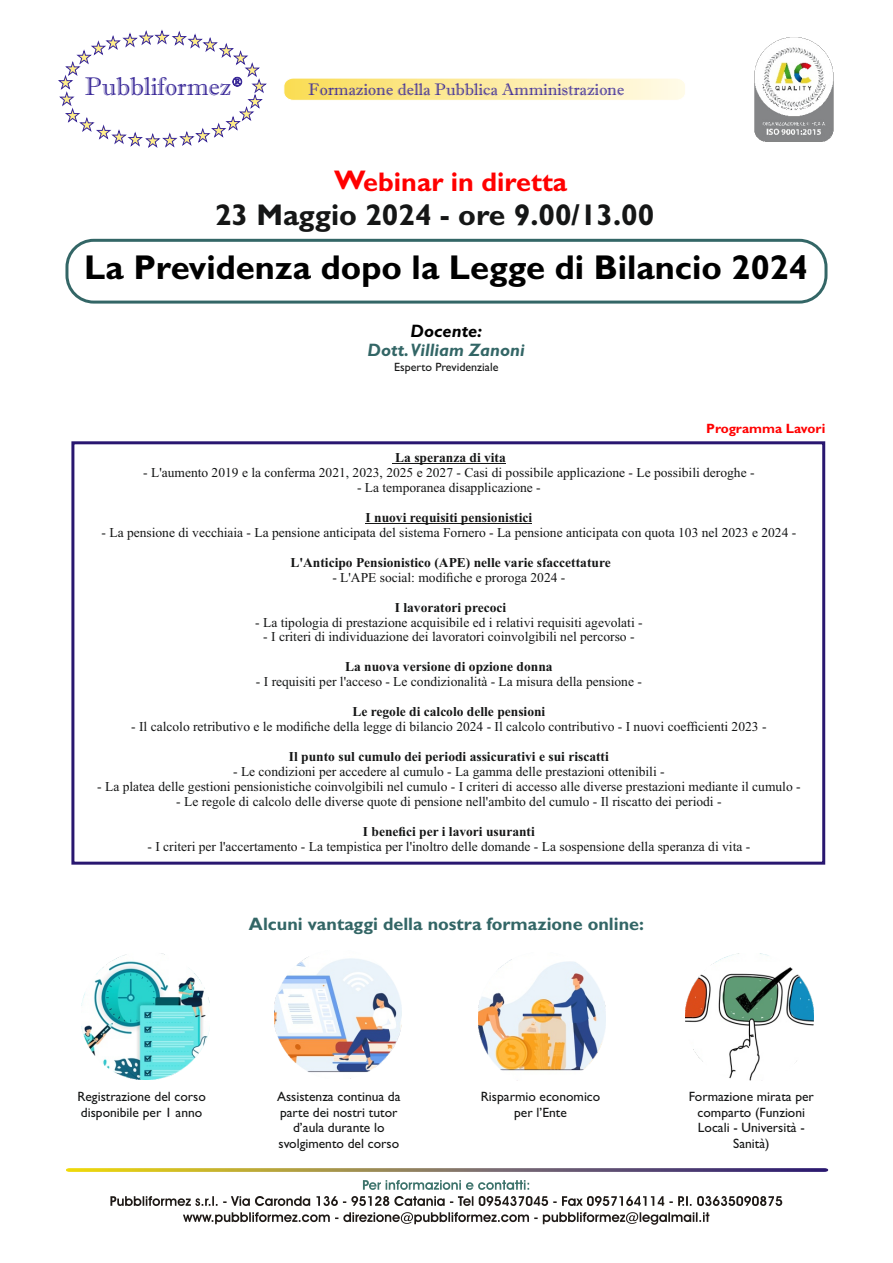
<style>
.page{position:relative;width:893px;height:1263px;background:#fff}
.page>*{position:absolute;margin:0;border:0;box-sizing:border-box;transform-origin:0 0}
.t1{font:700 34.5px "Gill Sans";color:#000}
.t2{font:700 30px "Gill Sans";color:#151616}
.t3{font:700 27px "Gill Sans";color:#f00}
.t4{font:25.5px "Imprint MT Shadow";color:#3c2b99}
.t5{font:700 18px "Gill Sans";color:#366}
.t6{font:italic 700 18px "Gill Sans";color:#366}
.t7{font:italic 700 18px "Gill Sans";color:#000}
.t8{font:16.65px "Imprint MT Shadow";color:#3c2b99}
.t9{font:13.5px "Times New Roman";color:#151616}
.t10{font:700 13.5px "Times New Roman";color:#151616}
.t11{font:13.5px/15.6px "Gill Sans";color:#151616;text-align:center}
.t12{font:700 13.5px "Gill Sans";color:#f00}
.t13{font:12px "Gill Sans";color:#151616}
</style>
<div class="page">
<svg style="left:66px;top:1168px;width:762px;height:4px;background:#91815f"></svg>
<svg style="left:363px;top:1180px;width:166px;height:10px"></svg>
<svg style="left:110px;top:1196px;width:672px;height:10px"></svg>
<svg style="left:183px;top:1212px;width:526px;height:13px"></svg>
<div style="left:71px;top:441px;width:754px;height:424px;border:3px solid #291770"></div>
<svg style="left:284px;top:78px;width:401px;height:23px;background:#fdeda7"></svg>
<svg style="left:58px;top:30px;width:208px;height:117px"></svg>
<img style="left:755px;top:37px;width:79px;height:105px">
<div style="left:65px;top:239px;width:762px;height:65px;border:3px solid #366;border-radius:27px"></div>
<img style="left:81px;top:953px;width:128px;height:127px">
<img style="left:478px;top:959px;width:128px;height:112px">
<img style="left:274px;top:956px;width:128px;height:117px">
<img style="left:686px;top:953px;width:127px;height:128px">
<hr style="left:395px;top:463px;width:111px;height:1px;background:#151616">
<hr style="left:366px;top:523px;width:166px;height:1px;background:#151616">
<h3 class="t4" style="left:85px;top:77px;width:148px">Pubbliformez</h3>
<p class="t8" style="left:308px;top:83px;width:318px">Formazione della Pubblica Amministrazione</p>
<h3 class="t3" style="left:334px;top:173px;width:235px">Webinar in diretta</h3>
<h2 class="t2" style="left:215px;top:205px;width:441px">23 Maggio 2024 - ore 9.00/13.00</h2>
<h1 class="t1" style="left:84px;top:255px;width:725px">La Previdenza dopo la Legge di Bilancio 2024</h1>
<h3 class="t7" style="left:411px;top:324px;width:73px">Docente:</h3>
<h3 class="t6" style="left:368px;top:343px;width:159px">Dott.Villiam Zanoni</h3>
<p class="t13" style="left:394px;top:363px;width:106px">Esperto Previdenziale</p>
<p class="t10" style="left:395px;top:453px;width:112px">La speranza di vita</p>
<p class="t12" style="left:706px;top:424px;width:121px">Programma Lavori</p>
<p class="t9" style="left:143px;top:468px;width:613px">- L'aumento 2019 e la conferma 2021, 2023, 2025 e 2027 - Casi di possibile applicazione - Le possibili deroghe -</p>
<p class="t9" style="left:357px;top:483px;width:185px">- La temporanea disapplicazione -</p>
<p class="t10" style="left:366px;top:513px;width:168px">I nuovi requisiti pensionistici</p>
<p class="t9" style="left:102px;top:527px;width:696px">- La pensione di vecchiaia - La pensione anticipata del sistema Fornero - La pensione anticipata con quota 103 nel 2023 e 2024 -</p>
<p class="t10" style="left:290px;top:558px;width:322px">L'Anticipo Pensionistico (APE) nelle varie sfaccettature</p>
<p class="t9" style="left:332px;top:572px;width:235px">- L'APE social: modifiche e proroga 2024 -</p>
<p class="t10" style="left:395px;top:602px;width:113px">I lavoratori precoci</p>
<p class="t9" style="left:255px;top:617px;width:389px">- La tipologia di prestazione acquisibile ed i relativi requisiti agevolati -</p>
<p class="t9" style="left:263px;top:632px;width:373px">- I criteri di individuazione dei lavoratori coinvolgibili nel percorso -</p>
<p class="t10" style="left:345px;top:662px;width:209px">La nuova versione di opzione donna</p>
<p class="t9" style="left:256px;top:677px;width:387px">- I requisiti per l'acceso - Le condizionalità - La misura della pensione -</p>
<p class="t10" style="left:352px;top:707px;width:194px">Le regole di calcolo delle pensioni</p>
<p class="t9" style="left:131px;top:722px;width:637px">- Il calcolo retributivo e le modifiche della legge di bilancio 2024 - Il calcolo contributivo - I nuovi coefficienti 2023 -</p>
<p class="t10" style="left:289px;top:752px;width:321px">Il punto sul cumulo dei periodi assicurativi e sui riscatti</p>
<p class="t9" style="left:233px;top:767px;width:433px">- Le condizioni per accedere al cumulo - La gamma delle prestazioni ottenibili -</p>
<p class="t9" style="left:97px;top:782px;width:705px">- La platea delle gestioni pensionistiche coinvolgibili nel cumulo - I criteri di accesso alle diverse prestazioni mediante il cumulo -</p>
<p class="t9" style="left:176px;top:797px;width:547px">- Le regole di calcolo delle diverse quote di pensione nell'ambito del cumulo - Il riscatto dei periodi -</p>
<p class="t10" style="left:363px;top:827px;width:173px">I benefici per i lavori usuranti</p>
<p class="t9" style="left:147px;top:841px;width:604px">- I criteri per l'accertamento - La tempistica per l'inoltro delle domande - La sospensione della speranza di vita -</p>
<h3 class="t5" style="left:249px;top:918px;width:396px">Alcuni vantaggi della nostra formazione online:</h3>
<p class="t11" style="left:77px;top:1090px;width:130px;text-align:left">Registrazione del corso disponibile per 1 anno</p>
<p class="t11" style="left:277px;top:1090px;width:125px">Assistenza continua da parte dei nostri tutor d’aula durante lo svolgimento del corso</p>
<p class="t11" style="left:481px;top:1090px;width:121px">Risparmio economico per l’Ente</p>
<p class="t11" style="left:689px;top:1090px;width:127px">Formazione mirata per comparto (Funzioni<br>Locali - Università -<br>Sanità)</p>
</div>
